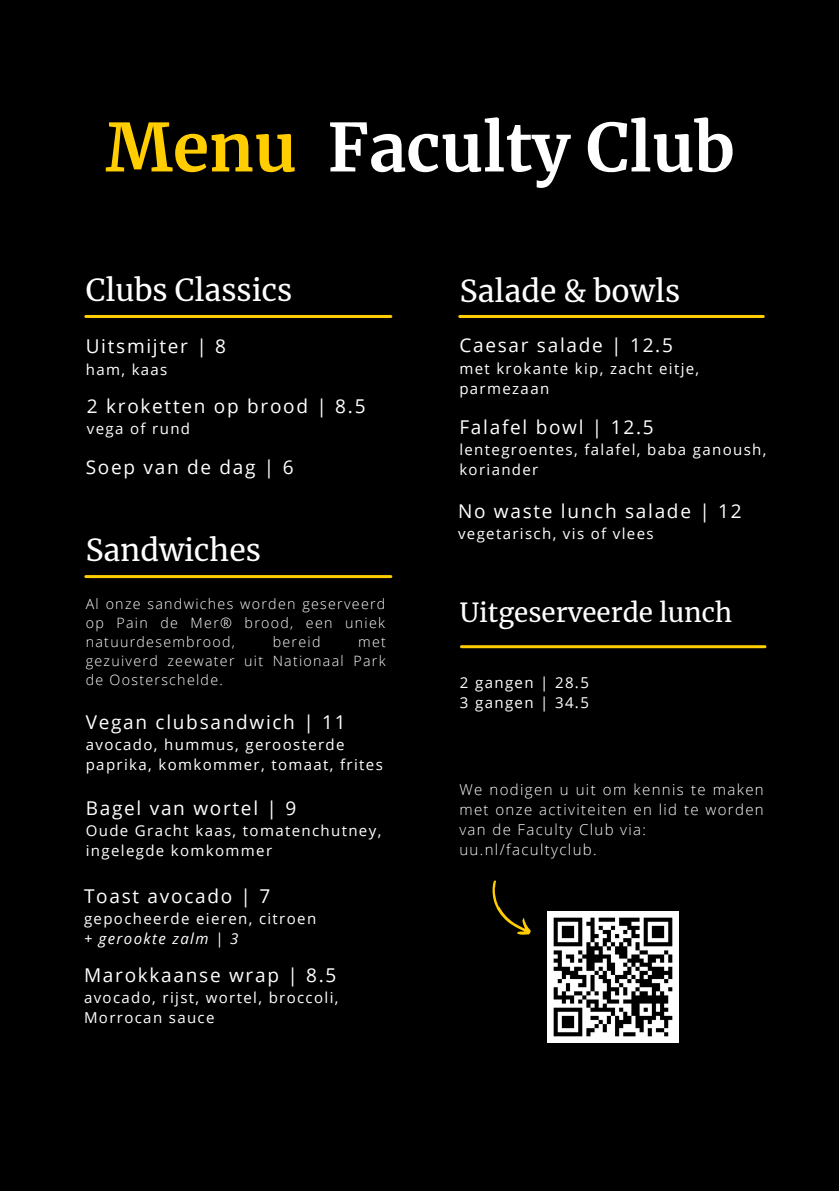
<style>
.page{position:relative;width:839px;height:1191px;background:#fff}
.page>*{position:absolute;margin:0;border:0;box-sizing:border-box;transform-origin:0 0}
.t1{font:700 66px "Merriweather";color:#fff}
.t2{font:30px "Merriweather";color:#fff}
.t3{font:26px "Merriweather";color:#fff}
.t4{font:19px "Open Sans";letter-spacing:.09em;color:#fff}
.t5{font:15px/20px "Open Sans";letter-spacing:.09em;color:#fff}
.t6{font:300 15px/20px "Open Sans";letter-spacing:.09em;color:#fff;text-align:justify}
.t7{font:italic 15px "Open Sans";letter-spacing:.09em;color:#fff}
.t8{font:300 14.2px/19px "Open Sans";letter-spacing:.09em;color:#fff;text-align:justify}
.s1{color:#ffcd00}
</style>
<div class="page">
<div style="left:0;top:0;width:838px;height:1191px;background:#000"></div>
<hr style="left:86px;top:315px;width:305px;height:3px;background:#ffcd00">
<hr style="left:459px;top:315px;width:304px;height:3px;background:#ffcd00">
<hr style="left:461px;top:645px;width:304px;height:3px;background:#ffcd00">
<hr style="left:86px;top:575px;width:305px;height:3px;background:#ffcd00">
<img style="left:547px;top:912px;width:131px;height:130px">
<svg style="left:492px;top:880px;width:39px;height:55px"></svg>
<p class="t1" style="left:106px;top:107px;width:631px"><span class="s1">Menu</span> Faculty Club</p>
<p class="t2" style="left:86px;top:271px;width:208px">Clubs Classics</p>
<p class="t4" style="left:86px;top:333px;width:142px">Uitsmijter | 8</p>
<p class="t5" style="left:86px;top:359px;width:83px">ham, kaas</p>
<p class="t4" style="left:87px;top:393px;width:280px">2 kroketten op brood | 8.5</p>
<p class="t5" style="left:87px;top:418px;width:105px">vega of rund</p>
<p class="t4" style="left:86px;top:453px;width:209px">Soep van de dag | 6</p>
<p class="t2" style="left:86px;top:531px;width:177px">Sandwiches</p>
<p class="t8" style="left:86px;top:594px;width:301px">Al onze sandwiches worden geserveerd op Pain de Mer® brood, een uniek natuurdesembrood,</p>
<p class="t8" style="left:273px;top:632px;width:49px">bereid</p>
<p class="t8" style="left:86px;top:632px;width:302px;text-indent:272px">met gezuiverd zeewater uit Nationaal Park de Oosterschelde.</p>
<p class="t4" style="left:86px;top:709px;width:261px">Vegan clubsandwich | 11</p>
<p class="t5" style="left:86px;top:734px;width:298px">avocado, hummus, geroosterde paprika, komkommer, tomaat, frites</p>
<p class="t4" style="left:86px;top:794px;width:212px">Bagel van wortel | 9</p>
<p class="t5" style="left:86px;top:820px;width:297px">Oude Gracht kaas, tomatenchutney, ingelegde komkommer</p>
<p class="t4" style="left:84px;top:882px;width:188px">Toast avocado | 7</p>
<p class="t5" style="left:84px;top:908px;width:234px">gepocheerde eieren, citroen</p>
<p class="t7" style="left:84px;top:928px;width:156px">+ gerookte zalm | 3</p>
<p class="t4" style="left:84px;top:962px;width:254px">Marokkaanse wrap | 8.5</p>
<p class="t5" style="left:84px;top:987px;width:256px">avocado, rijst, wortel, broccoli,<br>Morrocan sauce</p>
<p class="t2" style="left:460px;top:272px;width:222px">Salade &amp; bowls</p>
<p class="t4" style="left:459px;top:332px;width:215px">Caesar salade | 12.5</p>
<p class="t5" style="left:459px;top:358px;width:241px">met krokante kip, zacht eitje,</p>
<p class="t5" style="left:459px;top:378px;width:91px">parmezaan</p>
<p class="t4" style="left:459px;top:414px;width:196px">Falafel bowl | 12.5</p>
<p class="t5" style="left:459px;top:439px;width:309px">lentegroentes, falafel, baba ganoush, koriander</p>
<p class="t4" style="left:458px;top:498px;width:285px">No waste lunch salade | 12</p>
<p class="t5" style="left:458px;top:524px;width:197px">vegetarisch, vis of vlees</p>
<p class="t3" style="left:460px;top:597px;width:274px">Uitgeserveerde lunch</p>
<p class="t5" style="left:460px;top:672px;width:130px">2 gangen | 28.5</p>
<p class="t5" style="left:460px;top:692px;width:130px">3 gangen | 34.5</p>
<p class="t6" style="left:459px;top:780px;width:306px">We nodigen u uit om kennis te maken met onze activiteiten en lid te worden van de Faculty Club via:</p>
<p class="t6" style="left:459px;top:840px;width:139px">uu.nl/facultyclub.</p>
</div>
